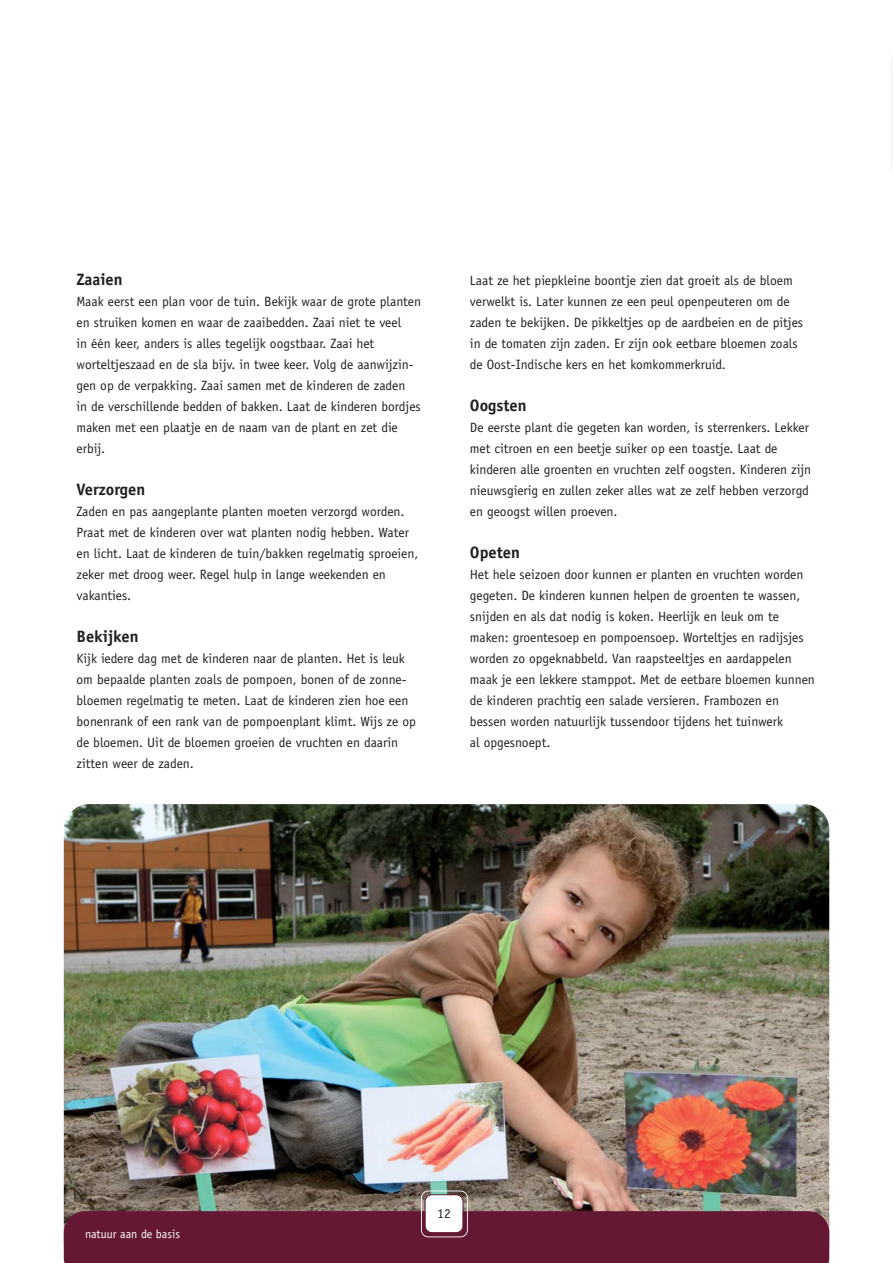
<style>
.page{position:relative;width:893px;height:1263px;background:#fff}
.page>*{position:absolute;margin:0;border:0;box-sizing:border-box;transform-origin:0 0}
.t1{font:700 16.5px "Officina Sans";color:#231f20}
.t2{font:13.5px/21px "Officina Sans";color:#231f20}
.t3{font:12px "Officina Sans";color:#fff}
</style>
<div class="page">
<img style="left:64px;top:804px;width:765px;height:387px">
<svg style="left:64px;top:1191px;width:765px;height:72px;background:#713948"></svg>
<p class="t1" style="left:77px;top:273px;width:48px">Zaaien</p>
<p class="t2" style="left:77px;top:292px;width:346px">Maak eerst een plan voor de tuin. Bekijk waar de grote planten en struiken komen en waar de zaaibedden. Zaai niet te veel<br>in één keer, anders is alles tegelijk oogstbaar. Zaai het worteltjeszaad en de sla bijv. in twee keer. Volg de aanwijzin&shy;gen op de verpakking. Zaai samen met de kinderen de zaden<br>in de verschillende bedden of bakken. Laat de kinderen bordjes maken met een plaatje en de naam van de plant en zet die erbij.</p>
<p class="t1" style="left:77px;top:483px;width:70px">Verzorgen</p>
<p class="t2" style="left:77px;top:502px;width:343px">Zaden en pas aangeplante planten moeten verzorgd worden.<br>Praat met de kinderen over wat planten nodig hebben. Water en licht. Laat de kinderen de tuin/bakken regelmatig sproeien, zeker met droog weer. Regel hulp in lange weekenden en vakanties.</p>
<p class="t1" style="left:77px;top:630px;width:64px">Bekijken</p>
<p class="t2" style="left:77px;top:649px;width:341px">Kijk iedere dag met de kinderen naar de planten. Het is leuk om bepaalde planten zoals de pompoen, bonen of de zonne&shy;bloemen regelmatig te meten. Laat de kinderen zien hoe een bonenrank of een rank van de pompoenplant klimt. Wijs ze op de bloemen. Uit de bloemen groeien de vruchten en daarin zitten weer de zaden.</p>
<p class="t2" style="left:470px;top:271px;width:335px">Laat ze het piepkleine boontje zien dat groeit als de bloem verwelkt is. Later kunnen ze een peul openpeuteren om de zaden te bekijken. De pikkeltjes op de aardbeien en de pitjes in de tomaten zijn zaden. Er zijn ook eetbare bloemen zoals de Oost-Indische kers en het komkommerkruid.</p>
<p class="t1" style="left:470px;top:399px;width:58px">Oogsten</p>
<p class="t2" style="left:470px;top:418px;width:343px">De eerste plant die gegeten kan worden, is sterrenkers. Lekker met citroen en een beetje suiker op een toastje. Laat de kinderen alle groenten en vruchten zelf oogsten. Kinderen zijn nieuwsgierig en zullen zeker alles wat ze zelf hebben verzorgd en geoogst willen proeven.</p>
<p class="t1" style="left:470px;top:546px;width:52px">Opeten</p>
<p class="t2" style="left:470px;top:565px;width:346px">Het hele seizoen door kunnen er planten en vruchten worden gegeten. De kinderen kunnen helpen de groenten te wassen, snijden en als dat nodig is koken. Heerlijk en leuk om te maken: groentesoep en pompoensoep. Worteltjes en radijsjes worden zo opgeknabbeld. Van raapsteeltjes en aardappelen maak je een lekkere stamppot. Met de eetbare bloemen kunnen de kinderen prachtig een salade versieren. Frambozen en bessen worden natuurlijk tussendoor tijdens het tuinwerk<br>al opgesnoept.</p>
<p class="t3" style="left:85px;top:1229px;width:97px">natuur aan de basis</p>
<p class="t2" style="left:437px;top:1204px;width:15px">12</p>
</div>
